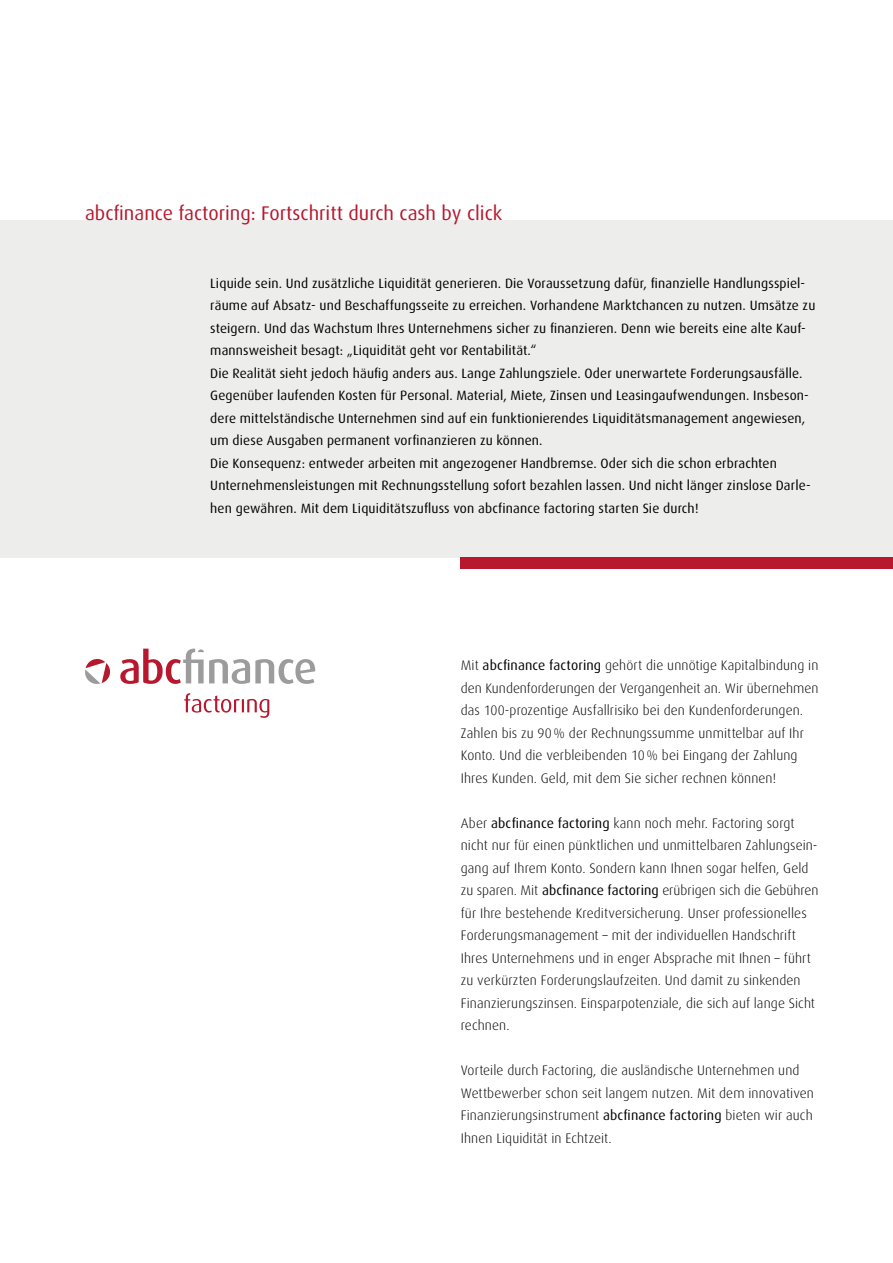
<style>
.page{position:relative;width:893px;height:1263px;background:#fff}
.page>*{position:absolute;margin:0;border:0;box-sizing:border-box;transform-origin:0 0}
.t1{font:19.8px "Dax";color:#b7182d}
.t2{font:300 13.8px/22.5px "Dax";letter-spacing:.005em;color:#000}
.t3{font:13.5px/22.5px "Dax";letter-spacing:.01em;color:#000}
.s1{font-weight:400}
</style>
<div class="page">
<div style="left:0;top:220px;width:893px;height:338px;background:#ededec"></div>
<svg style="left:120px;top:648px;width:195px;height:36px"></svg>
<svg style="left:85px;top:659px;width:25px;height:25px"></svg>
<svg style="left:184px;top:693px;width:85px;height:25px"></svg>
<div style="left:461px;top:558px;width:432px;height:11px;background:#b7182d"></div>
<h1 class="t1" style="left:85px;top:202px;width:419px">abcfinance factoring: Fortschritt durch cash by click</h1>
<p class="t3" style="left:210px;top:272px;width:607px">Liquide sein. Und zusätzliche Liquidität generieren. Die Voraussetzung dafür, finanzielle Handlungsspiel&shy;räume auf Absatz- und Beschaffungsseite zu erreichen. Vorhandene Marktchancen zu nutzen. Umsätze zu steigern. Und das Wachstum Ihres Unternehmens sicher zu finanzieren. Denn wie bereits eine alte Kauf&shy;mannsweisheit besagt: „Liquidität geht vor Rentabilität.“<br>Die Realität sieht jedoch häufig anders aus. Lange Zahlungsziele. Oder unerwartete Forderungsausfälle.<br>Gegenüber laufenden Kosten für Personal. Material, Miete, Zinsen und Leasingaufwendungen. Insbeson&shy;dere mittelständische Unternehmen sind auf ein funktionierendes Liquiditätsmanagement angewiesen, um diese Ausgaben permanent vorfinanzieren zu können.<br>Die Konsequenz: entweder arbeiten mit angezogener Handbremse. Oder sich die schon erbrachten Unternehmensleistungen mit Rechnungsstellung sofort bezahlen lassen. Und nicht länger zinslose Darle&shy;hen gewähren. Mit dem Liquiditätszufluss von abcfinance factoring starten Sie durch!</p>
<p class="t2" style="left:461px;top:654px;width:359px">Mit <span class="s1">abcfinance factoring</span> gehört die unnötige Kapitalbindung in den Kundenforderungen der Vergangenheit an. Wir übernehmen das 100-prozentige Ausfallrisiko bei den Kundenforderungen.<br>Zahlen bis zu 90% der Rechnungssumme unmittelbar auf Ihr Konto. Und die verbleibenden 10% bei Eingang der Zahlung Ihres Kunden. Geld, mit dem Sie sicher rechnen können!</p>
<p class="t2" style="left:461px;top:812px;width:359px">Aber <span class="s1">abcfinance factoring</span> kann noch mehr. Factoring sorgt nicht nur für einen pünktlichen und unmittelbaren Zahlungsein&shy;gang auf Ihrem Konto. Sondern kann Ihnen sogar helfen, Geld zu sparen. Mit <span class="s1">abcfinance factoring</span> erübrigen sich die Gebühren für Ihre bestehende Kreditversicherung. Unser professionelles Forderungsmanagement – mit der individuellen Handschrift Ihres Unternehmens und in enger Absprache mit Ihnen – führt zu verkürzten Forderungslaufzeiten. Und damit zu sinkenden Finanzierungszinsen. Einsparpotenziale, die sich auf lange Sicht rechnen.</p>
<p class="t2" style="left:461px;top:1059px;width:355px">Vorteile durch Factoring, die ausländische Unternehmen und Wettbewerber schon seit langem nutzen. Mit dem innovativen Finanzierungsinstrument <span class="s1">abcfinance factoring</span> bieten wir auch Ihnen Liquidität in Echtzeit.</p>
</div>
